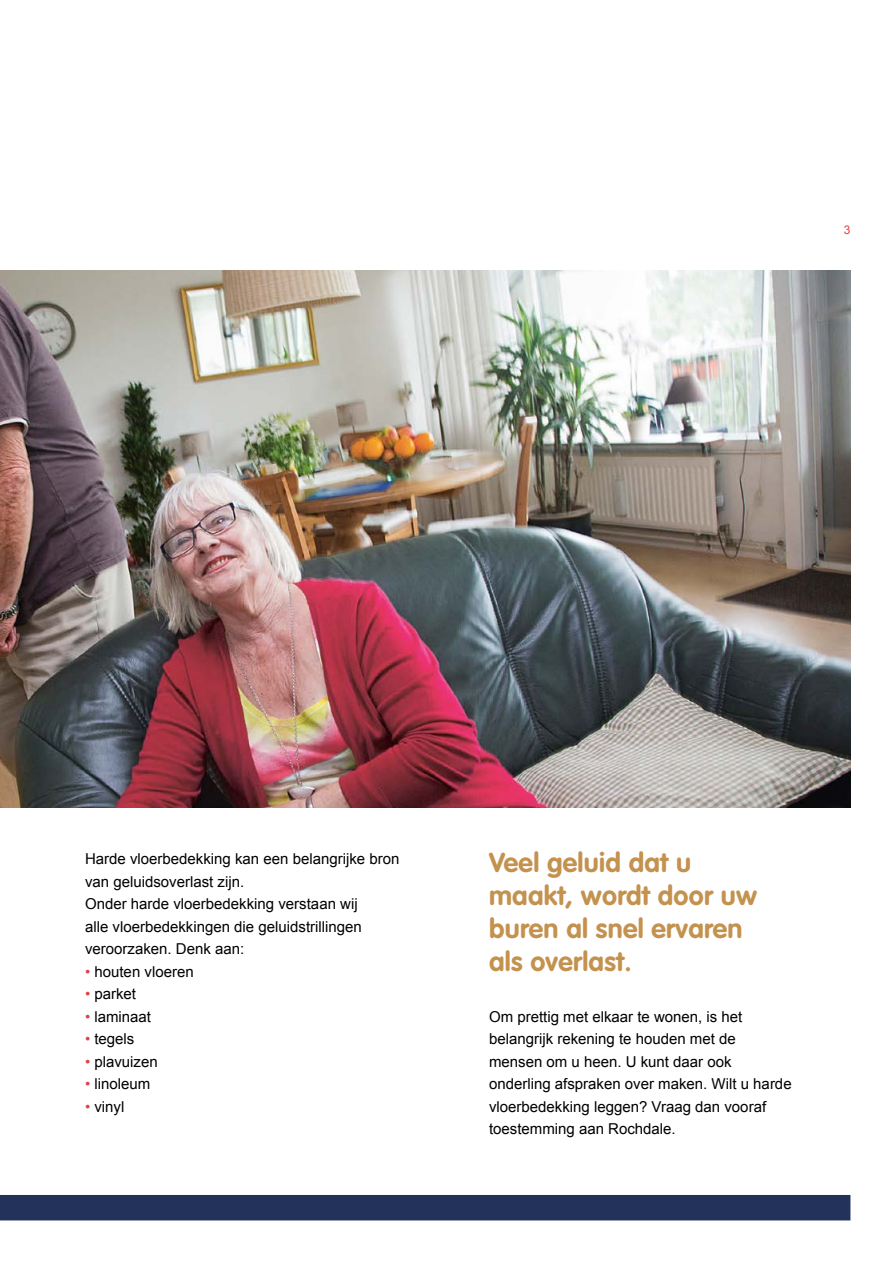
<style>
.page{position:relative;width:893px;height:1263px;background:#fff}
.page>*{position:absolute;margin:0;border:0;box-sizing:border-box;transform-origin:0 0}
.t1{font:700 27px/33px "VAG Rounded";letter-spacing:.01em;color:#c4924f}
.t2{font:15px/22.5px "Arial";color:#000}
.t3{font:12px "Arial";color:#db4447}
.s1{color:#db4447}
</style>
<div class="page">
<div style="left:0;top:1195px;width:850px;height:25px;background:#22325a"></div>
<img style="left:0;top:270px;width:850px;height:538px">
<p class="t3" style="left:844px;top:222px;width:8px">3</p>
<p class="t2" style="left:85px;top:848px;width:316px">Harde vloerbedekking kan een belangrijke bron van geluidsoverlast zijn.<br>Onder harde vloerbedekking verstaan wij<br>alle vloerbedekkingen die geluidstrillingen veroorzaken. Denk aan:</p>
<p class="t2" style="left:85px;top:960px;width:110px"><span class="s1">•</span> houten vloeren</p>
<p class="t2" style="left:85px;top:983px;width:53px"><span class="s1">•</span> parket</p>
<p class="t2" style="left:85px;top:1005px;width:68px"><span class="s1">•</span> laminaat</p>
<p class="t2" style="left:85px;top:1028px;width:51px"><span class="s1">•</span> tegels</p>
<p class="t2" style="left:85px;top:1050px;width:74px"><span class="s1">•</span> plavuizen</p>
<p class="t2" style="left:85px;top:1073px;width:67px"><span class="s1">•</span> linoleum</p>
<p class="t2" style="left:85px;top:1095px;width:41px"><span class="s1">•</span> vinyl</p>
<h1 class="t1" style="left:489px;top:847px;width:270px">Veel geluid dat u maakt, wordt door uw buren al snel ervaren als overlast.</h1>
<p class="t2" style="left:489px;top:1005px;width:304px">Om prettig met elkaar te wonen, is het belangrijk rekening te houden met de mensen om u heen. U kunt daar ook onderling afspraken over maken. Wilt u harde vloerbedekking leggen? Vraag dan vooraf toestemming aan Rochdale.</p>
</div>
